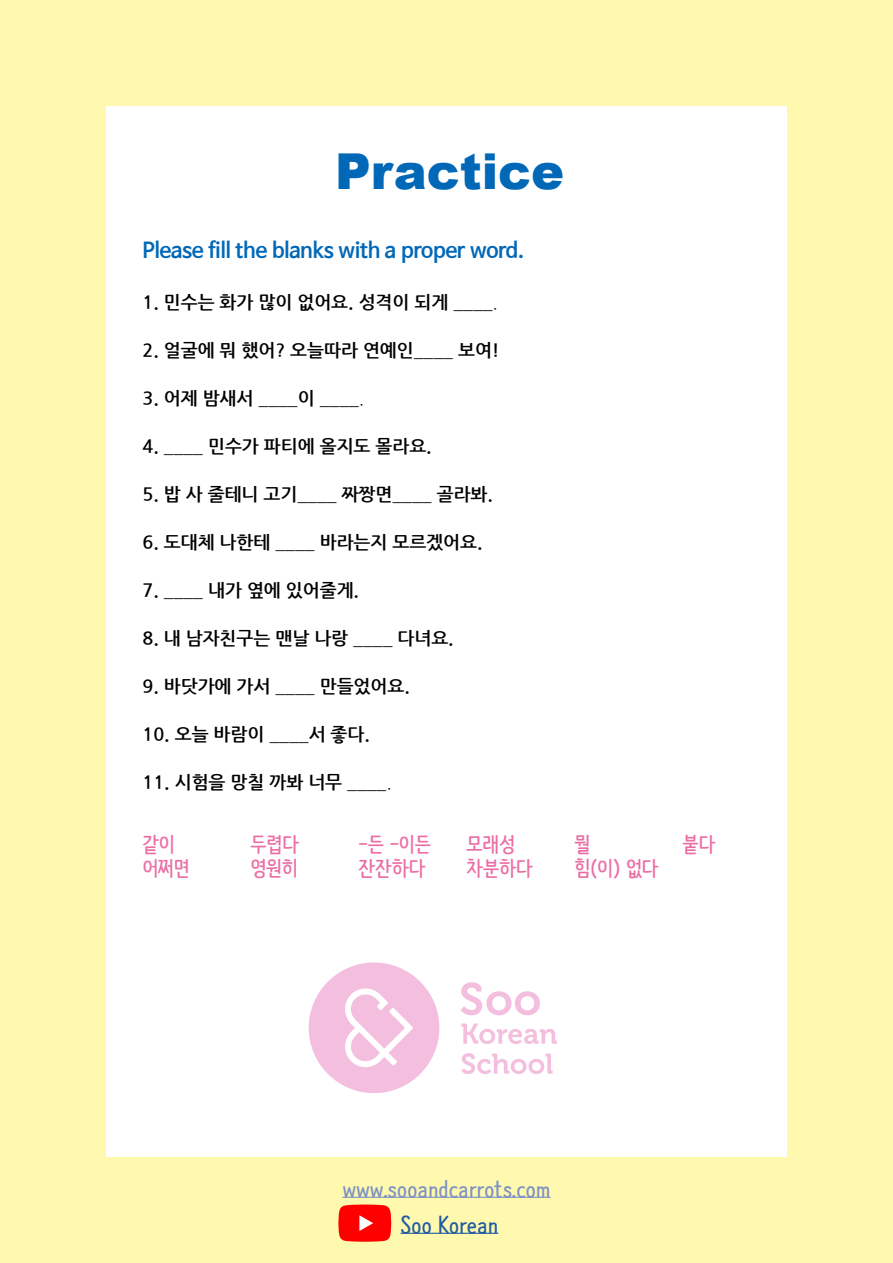
<style>
.page{position:relative;width:893px;height:1263px;background:#fff9b0}
.page>*{position:absolute;margin:0;border:0;box-sizing:border-box;transform-origin:0 0}
.t1{font:900 49.5px "Arial";color:#0068b7}
.t2{font:700 22.5px "Nanum Barunpen";color:#7f92c3}
.t3{font:700 22.5px "Nanum Barunpen";color:#225da1}
.t4{font:700 21px "Nanum Barunpen";color:#eb6ea5}
.t5{font:700 21px "Nanum Barun Gothic";color:#0068b7}
.t6{font:700 18px "Nanum Gothic";color:#000}
.t7{font:18px "Nanum Gothic";color:#000}
.s1{font-weight:400}
.s2{font-weight:700}
</style>
<div class="page">
<div style="left:106px;top:106px;width:681px;height:1051px;background:#fff"></div>
<hr style="left:342px;top:1197px;width:209px;height:1px;background:#7f92c3">
<hr style="left:400px;top:1233px;width:98px;height:1px;background:#225da1">
<svg style="left:338px;top:1204px;width:53px;height:38px;background:#ff221c"></svg>
<svg style="left:309px;top:962px;width:130px;height:131px"></svg>
<svg style="left:461px;top:982px;width:79px;height:33px"></svg>
<svg style="left:461px;top:1023px;width:96px;height:21px"></svg>
<svg style="left:461px;top:1053px;width:92px;height:21px"></svg>
<h1 class="t1" style="left:335px;top:136px;width:231px">Practice</h1>
<p class="t5" style="left:142px;top:240px;width:384px">Please fill the blanks with a proper word.</p>
<p class="t6" style="left:142px;top:294px;width:357px">1. 민수는 화가 많이 없어요. 성격이 되게 <span class="s1">____.</span></p>
<p class="t6" style="left:142px;top:342px;width:359px">2. 얼굴에 뭐 했어? 오늘따라 연예인<span class="s1">____</span> 보여!</p>
<p class="t7" style="left:142px;top:390px;width:223px"><span class="s2">3. 어제 밤새서</span> ____<span class="s2">이</span> ____.</p>
<p class="t6" style="left:142px;top:438px;width:291px">4. <span class="s1">____</span> 민수가 파티에 올지도 몰라요.</p>
<p class="t6" style="left:142px;top:486px;width:352px">5. 밥 사 줄테니 고기<span class="s1">____</span> 짜짱면<span class="s1">____</span> 골라봐.</p>
<p class="t6" style="left:142px;top:534px;width:342px">6. 도대체 나한테 <span class="s1">____</span> 바라는지 모르겠어요.</p>
<p class="t6" style="left:142px;top:582px;width:218px">7. <span class="s1">____</span> 내가 옆에 있어줄게.</p>
<p class="t6" style="left:142px;top:630px;width:313px">8. 내 남자친구는 맨날 나랑 <span class="s1">____</span> 다녀요.</p>
<p class="t6" style="left:142px;top:678px;width:269px">9. 바닷가에 가서 <span class="s1">____</span> 만들었어요.</p>
<p class="t6" style="left:142px;top:726px;width:229px">10. 오늘 바람이 <span class="s1">____</span>서 좋다.</p>
<p class="t6" style="left:142px;top:774px;width:251px">11. 시험을 망칠 까봐 너무 <span class="s1">____.</span></p>
<p class="t4" style="left:142px;top:830px;width:34px">같이</p>
<p class="t4" style="left:250px;top:830px;width:50px">두렵다</p>
<p class="t4" style="left:358px;top:830px;width:74px">-든 -이든</p>
<p class="t4" style="left:466px;top:830px;width:50px">모래성</p>
<p class="t4" style="left:574px;top:830px;width:17px">뭘</p>
<p class="t4" style="left:682px;top:830px;width:34px">붙다</p>
<p class="t4" style="left:142px;top:854px;width:49px">어쩌면</p>
<p class="t4" style="left:250px;top:854px;width:49px">영원히</p>
<p class="t4" style="left:358px;top:854px;width:69px">잔잔하다</p>
<p class="t4" style="left:466px;top:854px;width:68px">차분하다</p>
<p class="t4" style="left:574px;top:854px;width:86px">힘(이) 없다</p>
<p class="t2" style="left:342px;top:1174px;width:210px">www.sooandcarrots.com</p>
<p class="t3" style="left:400px;top:1210px;width:99px">Soo Korean</p>
</div>
